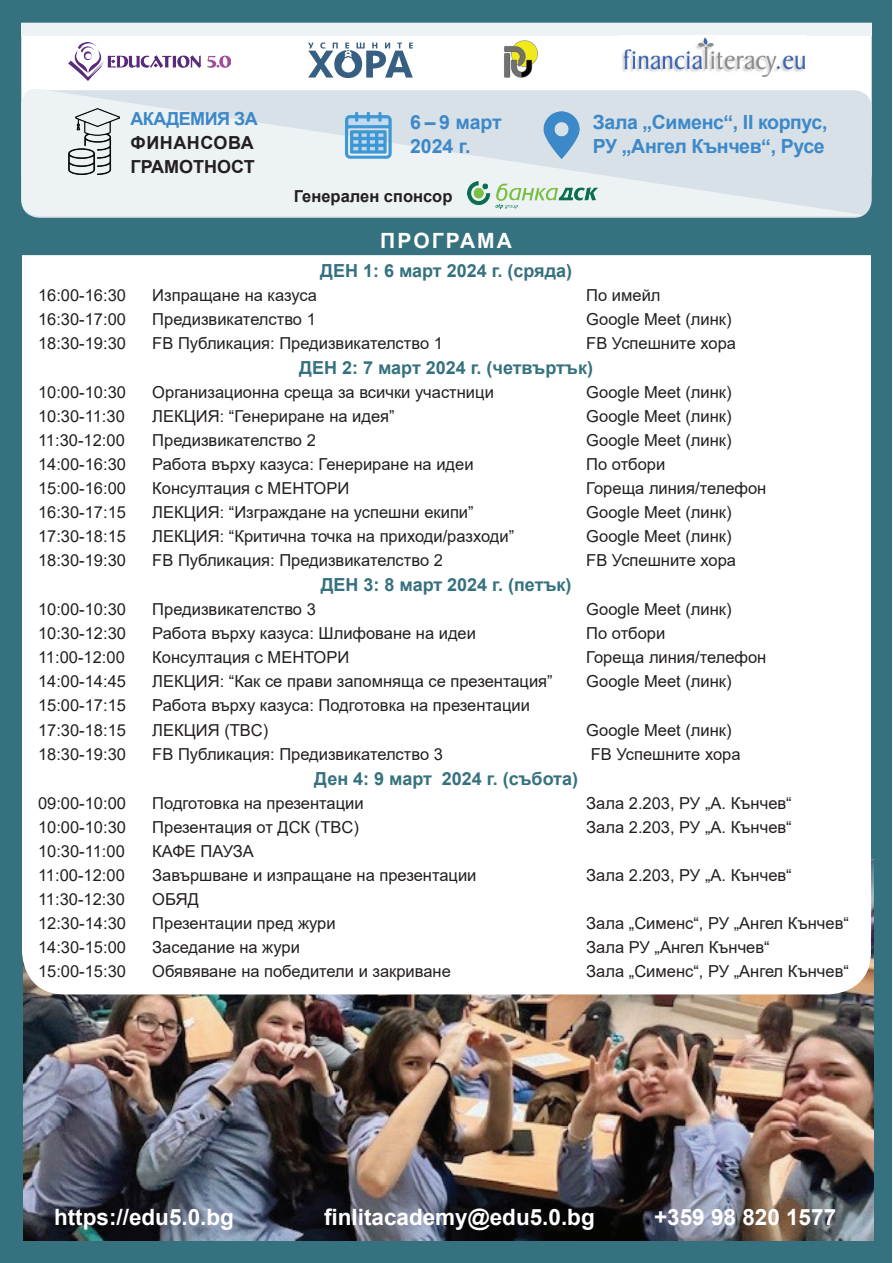
<style>
.page{position:relative;width:893px;height:1263px;background:#fff}
.page>*{position:absolute;margin:0;border:0;box-sizing:border-box;transform-origin:0 0}
.t1{font:700 22.5px "Arial";color:#fff}
.t2{font:700 21px "Arial";letter-spacing:.1em;color:#fff}
.t3{font:700 19.5px/23.4px "Arial";letter-spacing:-.02em;color:#3d88c8}
.t4{font:700 19.5px/23.4px "Arial";color:#3d88c8}
.t5{font:700 18px "Arial";color:#35717e}
.t6{font:700 18px/24px "Arial";color:#231f20}
.t7{font:700 18px "Arial";letter-spacing:-.03em;color:#3d88c8}
.t8{font:16.5px "Arial";color:#231f20}
.t9{font:700 16.5px "Arial";color:#231f20}
</style>
<div class="page">
<div style="left:0;top:0;width:892px;height:1263px;background:#35717e"></div>
<img style="left:23px;top:860px;width:850px;height:380px">
<div style="left:22px;top:255px;width:849px;height:739px;background:#fff"></div>
<div style="left:21px;top:35px;width:851px;height:51px;background:#fff"></div>
<svg style="left:21px;top:86px;width:851px;height:130px;background:#e2e9ee"></svg>
<div style="left:21px;top:23px;width:851px;height:12px;background:#edf2f5"></div>
<svg style="left:308px;top:42px;width:105px;height:36px;background:#a7b9c7"></svg>
<img style="left:69px;top:42px;width:162px;height:39px">
<img style="left:621px;top:36px;width:185px;height:41px">
<img style="left:503px;top:40px;width:35px;height:39px">
<img style="left:468px;top:181px;width:130px;height:27px">
<img style="left:68px;top:100px;width:52px;height:75px">
<img style="left:542px;top:109px;width:39px;height:50px">
<img style="left:344px;top:113px;width:50px;height:48px">
<p class="t7" style="left:131px;top:106px;width:129px">АКАДЕМИЯ ЗА</p>
<p class="t6" style="left:131px;top:130px;width:126px">ФИНАНСОВА<br>ГРАМОТНОСТ</p>
<p class="t4" style="left:410px;top:111px;width:93px">6 –9 март<br>2024 г.</p>
<p class="t3" style="left:593px;top:111px;width:236px">Зала „Сименс“, ІІ корпус,<br>РУ „Ангел Кънчев“, Русе</p>
<p class="t9" style="left:294px;top:184px;width:160px">Генерален спонсор</p>
<p class="t2" style="left:380px;top:226px;width:133px">ПРОГРАМА</p>
<p class="t5" style="left:320px;top:258px;width:253px">ДЕН 1: 6 март 2024 г. (сряда)</p>
<p class="t8" style="left:38px;top:284px;width:90px">16:00-16:30</p>
<p class="t8" style="left:152px;top:284px;width:166px">Изпращане на казуса</p>
<p class="t8" style="left:586px;top:284px;width:76px">По имейл</p>
<p class="t8" style="left:38px;top:308px;width:90px">16:30-17:00</p>
<p class="t8" style="left:152px;top:308px;width:165px">Предизвикателство 1</p>
<p class="t8" style="left:586px;top:308px;width:147px">Google Meet (линк)</p>
<p class="t8" style="left:38px;top:332px;width:90px">18:30-19:30</p>
<p class="t8" style="left:152px;top:332px;width:292px">FB Публикация: Предизвикателство 1</p>
<p class="t8" style="left:586px;top:332px;width:151px">FB Успешните хора</p>
<p class="t5" style="left:299px;top:355px;width:295px">ДЕН 2: 7 март 2024 г. (четвъртък)</p>
<p class="t8" style="left:38px;top:381px;width:90px">10:00-10:30</p>
<p class="t8" style="left:152px;top:381px;width:343px">Организационна среща за всички участници</p>
<p class="t8" style="left:586px;top:381px;width:147px">Google Meet (линк)</p>
<p class="t8" style="left:38px;top:405px;width:88px">10:30-11:30</p>
<p class="t8" style="left:152px;top:405px;width:244px">ЛЕКЦИЯ: “Генериране на идея”</p>
<p class="t8" style="left:586px;top:405px;width:147px">Google Meet (линк)</p>
<p class="t8" style="left:38px;top:429px;width:88px">11:30-12:00</p>
<p class="t8" style="left:152px;top:429px;width:165px">Предизвикателство 2</p>
<p class="t8" style="left:586px;top:429px;width:147px">Google Meet (линк)</p>
<p class="t8" style="left:38px;top:453px;width:90px">14:00-16:30</p>
<p class="t8" style="left:152px;top:453px;width:323px">Работа върху казуса: Генериране на идеи</p>
<p class="t8" style="left:586px;top:453px;width:81px">По отбори</p>
<p class="t8" style="left:38px;top:477px;width:90px">15:00-16:00</p>
<p class="t8" style="left:152px;top:477px;width:198px">Консултация с МЕНТОРИ</p>
<p class="t8" style="left:586px;top:477px;width:182px">Гореща линия/телефон</p>
<p class="t8" style="left:38px;top:501px;width:90px">16:30-17:15</p>
<p class="t8" style="left:152px;top:501px;width:323px">ЛЕКЦИЯ: “Изграждане на успешни екипи”</p>
<p class="t8" style="left:586px;top:501px;width:147px">Google Meet (линк)</p>
<p class="t8" style="left:38px;top:525px;width:90px">17:30-18:15</p>
<p class="t8" style="left:152px;top:525px;width:363px">ЛЕКЦИЯ: “Критична точка на приходи/разходи”</p>
<p class="t8" style="left:586px;top:525px;width:147px">Google Meet (линк)</p>
<p class="t8" style="left:38px;top:549px;width:90px">18:30-19:30</p>
<p class="t8" style="left:152px;top:549px;width:292px">FB Публикация: Предизвикателство 2</p>
<p class="t8" style="left:586px;top:549px;width:151px">FB Успешните хора</p>
<p class="t5" style="left:321px;top:572px;width:252px">ДЕН 3: 8 март 2024 г. (петък)</p>
<p class="t8" style="left:38px;top:598px;width:90px">10:00-10:30</p>
<p class="t8" style="left:152px;top:598px;width:165px">Предизвикателство 3</p>
<p class="t8" style="left:586px;top:598px;width:147px">Google Meet (линк)</p>
<p class="t8" style="left:38px;top:622px;width:90px">10:30-12:30</p>
<p class="t8" style="left:152px;top:622px;width:325px">Работа върху казуса: Шлифоване на идеи</p>
<p class="t8" style="left:586px;top:622px;width:81px">По отбори</p>
<p class="t8" style="left:38px;top:646px;width:88px">11:00-12:00</p>
<p class="t8" style="left:152px;top:646px;width:198px">Консултация с МЕНТОРИ</p>
<p class="t8" style="left:586px;top:646px;width:182px">Гореща линия/телефон</p>
<p class="t8" style="left:38px;top:670px;width:90px">14:00-14:45</p>
<p class="t8" style="left:152px;top:670px;width:402px">ЛЕКЦИЯ: “Как се прави запомняща се презентация”</p>
<p class="t8" style="left:586px;top:670px;width:147px">Google Meet (линк)</p>
<p class="t8" style="left:38px;top:694px;width:90px">15:00-17:15</p>
<p class="t8" style="left:152px;top:694px;width:379px">Работа върху казуса: Подготовка на презентации</p>
<p class="t8" style="left:38px;top:719px;width:90px">17:30-18:15</p>
<p class="t8" style="left:152px;top:719px;width:118px">ЛЕКЦИЯ (TBC)</p>
<p class="t8" style="left:586px;top:719px;width:147px">Google Meet (линк)</p>
<p class="t8" style="left:38px;top:743px;width:90px">18:30-19:30</p>
<p class="t8" style="left:152px;top:743px;width:292px">FB Публикация: Предизвикателство 3</p>
<p class="t8" style="left:591px;top:743px;width:151px">FB Успешните хора</p>
<p class="t5" style="left:314px;top:766px;width:265px">Ден 4: 9 март 2024 г. (събота)</p>
<p class="t8" style="left:38px;top:792px;width:90px">09:00-10:00</p>
<p class="t8" style="left:152px;top:792px;width:213px">Подготовка на презентации</p>
<p class="t8" style="left:586px;top:792px;width:207px">Зала 2.203, РУ „А. Кънчев“</p>
<p class="t8" style="left:38px;top:816px;width:90px">10:00-10:30</p>
<p class="t8" style="left:152px;top:816px;width:208px">Презентация от ДСК (TBC)</p>
<p class="t8" style="left:586px;top:816px;width:207px">Зала 2.203, РУ „А. Кънчев“</p>
<p class="t8" style="left:38px;top:840px;width:88px">10:30-11:00</p>
<p class="t8" style="left:152px;top:840px;width:103px">КАФЕ ПАУЗА</p>
<p class="t8" style="left:38px;top:864px;width:88px">11:00-12:00</p>
<p class="t8" style="left:152px;top:864px;width:326px">Завършване и изпращане на презентации</p>
<p class="t8" style="left:586px;top:864px;width:207px">Зала 2.203, РУ „А. Кънчев“</p>
<p class="t8" style="left:38px;top:888px;width:88px">11:30-12:30</p>
<p class="t8" style="left:152px;top:888px;width:48px">ОБЯД</p>
<p class="t8" style="left:38px;top:912px;width:90px">12:30-14:30</p>
<p class="t8" style="left:152px;top:912px;width:185px">Презентации пред жури</p>
<p class="t8" style="left:586px;top:912px;width:264px">Зала „Сименс“, РУ „Ангел Кънчев“</p>
<p class="t8" style="left:38px;top:936px;width:90px">14:30-15:00</p>
<p class="t8" style="left:152px;top:936px;width:149px">Заседание на жури</p>
<p class="t8" style="left:586px;top:936px;width:185px">Зала РУ „Ангел Кънчев“</p>
<p class="t8" style="left:38px;top:960px;width:90px">15:00-15:30</p>
<p class="t8" style="left:152px;top:960px;width:300px">Обявяване на победители и закриване</p>
<p class="t8" style="left:586px;top:960px;width:264px">Зала „Сименс“, РУ „Ангел Кънчев“</p>
<h1 class="t1" style="left:54px;top:1201px;width:182px">https://edu5.0.bg</h1>
<h1 class="t1" style="left:324px;top:1201px;width:272px">finlitacademy@edu5.0.bg</h1>
<h1 class="t1" style="left:654px;top:1201px;width:184px">+359 98 820 1577</h1>
</div>
